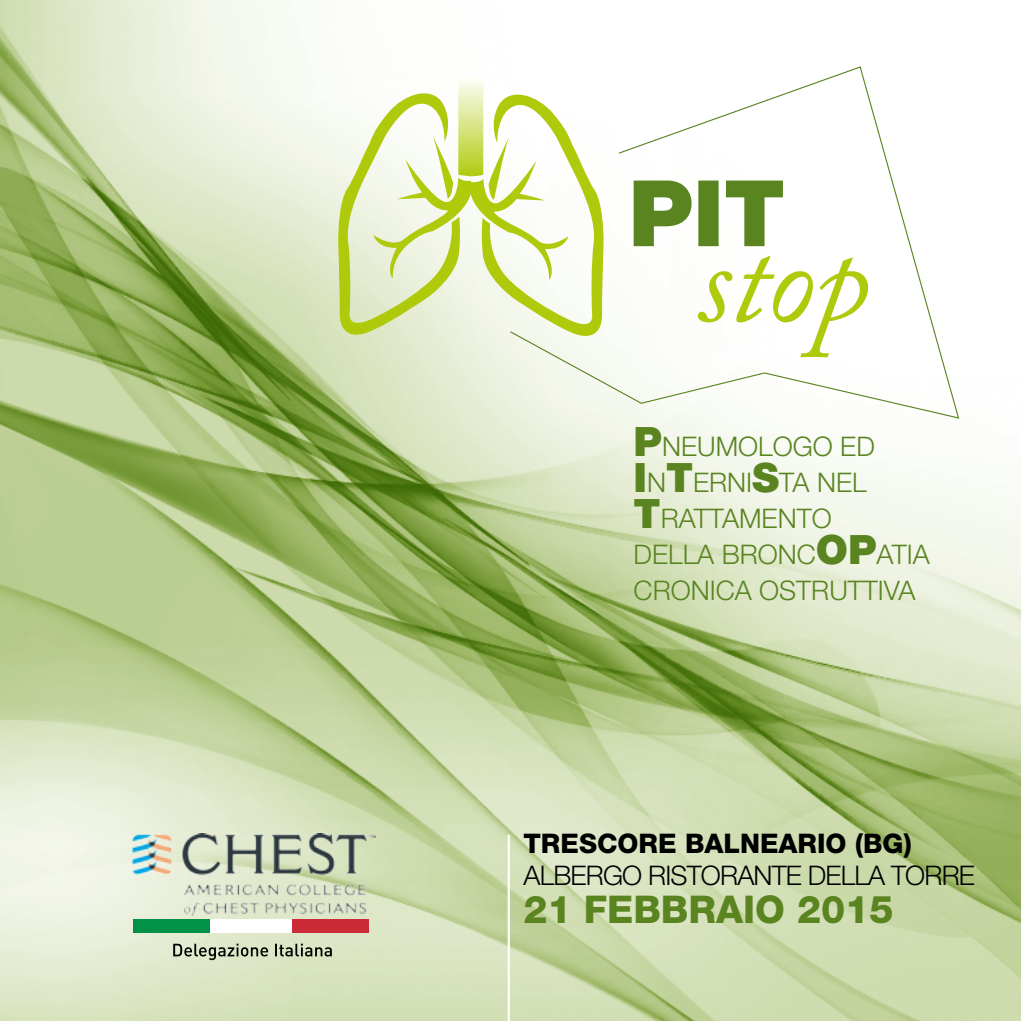
<style>
.page{position:relative;width:1021px;height:1021px;background:#fff}
.page>*{position:absolute;margin:0;border:0;box-sizing:border-box;transform-origin:0 0}
.t1{font:800 38.25px "Helvetica Neue LT Std";color:#598420}
.t2{font:300 27px/36px "Helvetica Neue LT Std";color:#598420}
.t3{font:300 27px "Helvetica Neue LT Std";letter-spacing:-.03em;color:#000}
.t4{font:800 27px "Helvetica Neue LT Std";color:#000}
.s1{font-weight:900;font-size:40.5px}
</style>
<div class="page">
<img style="left:0;top:0;width:1020px;height:1020px">
<svg style="left:173px;top:943px;width:159px;height:17px;background:#a6ad95"></svg>
<img style="left:127px;top:833px;width:248px;height:82px">
<div style="left:133px;top:919px;width:77px;height:13px;background:#019247"></div>
<div style="left:210px;top:919px;width:82px;height:13px;background:#fff"></div>
<div style="left:292px;top:919px;width:77px;height:13px;background:#cb2b37"></div>
<svg style="left:509px;top:66px;width:451px;height:353px"></svg>
<hr style="left:507px;top:834px;width:3px;height:186px;background:#fff">
<svg style="left:338px;top:75px;width:266px;height:267px"></svg>
<p class="t2" style="left:633px;top:428px;width:297px"><span class="s1">P</span>NEUMOLOGO ED<br><span class="s1">I</span>N<span class="s1">T</span>ERNI<span class="s1">S</span>TA NEL<br><span class="s1">T</span>RATTAMENTO<br>DELLA BRONC<span class="s1">OP</span>ATIA<br>CRONICA OSTRUTTIVA</p>
<p class="t4" style="left:523px;top:827px;width:389px">TRESCORE BALNEARIO (BG)</p>
<p class="t3" style="left:523px;top:858px;width:453px">ALBERGO RISTORANTE DELLA TORRE</p>
<h1 class="t1" style="left:523px;top:886px;width:371px">21 FEBBRAIO 2015</h1>
</div>
